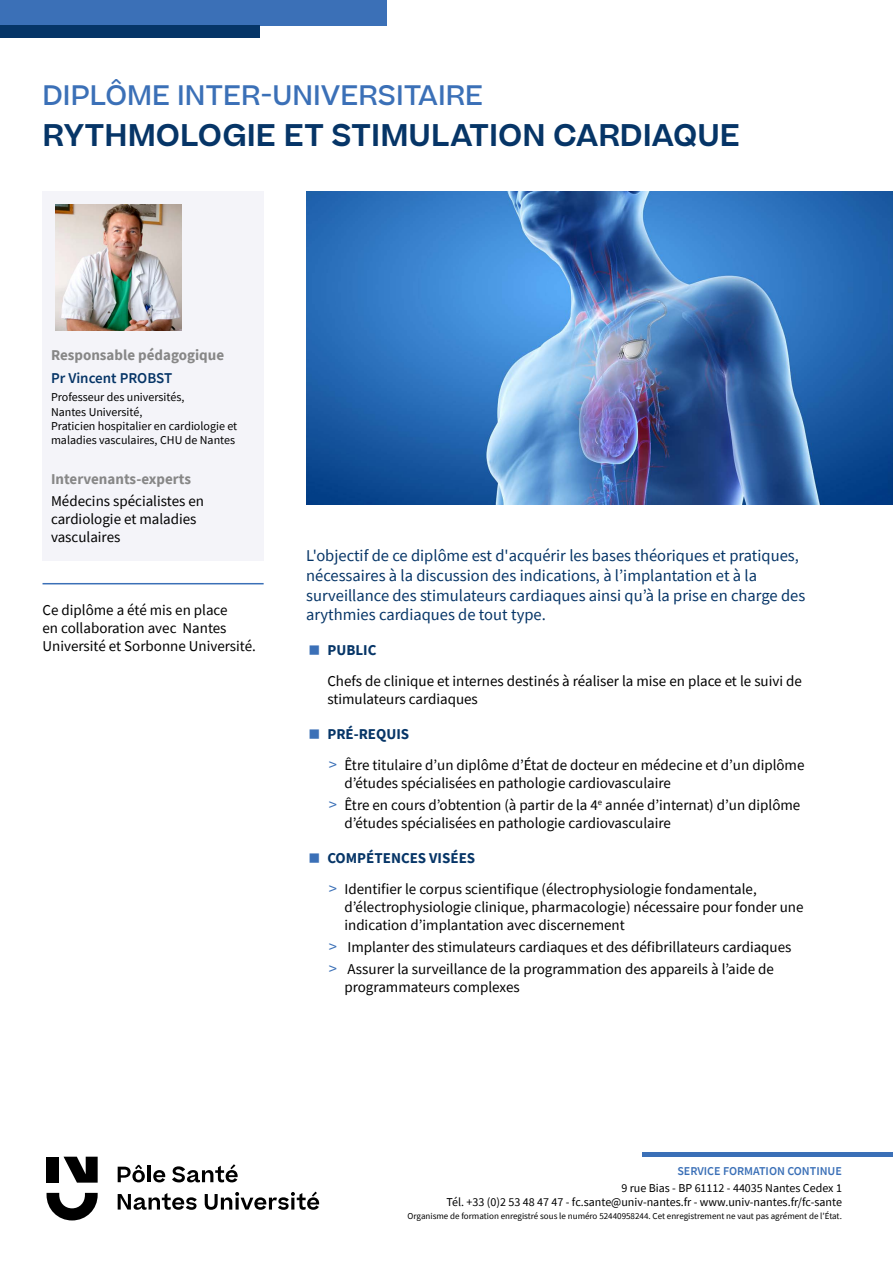
<style>
.page{position:relative;width:893px;height:1263px;background:#fff}
.page>*{position:absolute;margin:0;border:0;box-sizing:border-box;transform-origin:0 0}
.t1{font:600 30px "Beatrice";color:#063567}
.t2{font:500 27px "Beatrice";color:#3b70b7}
.t3{font:16.5px/19.8px "Source Sans Pro";color:#063567}
.t4{font:15px/18px "Source Sans Pro";color:#000}
.t5{font:700 15px "Source Sans Pro";color:#878787}
.t6{font:600 15px "Source Sans Pro";color:#063567}
.t7{font:700 15px "Source Sans Pro";color:#063567}
.t8{font:12px/14.4px "Source Sans Pro";color:#000;text-align:right}
.t9{font:600 12px "Source Sans Pro";color:#3b70b7}
.t10{font:9px "Source Sans Pro";color:#000}
.s1{font-weight:700;color:#063567}
.s2{font-size:16.5px;color:#3b70b7}
</style>
<div class="page">
<svg style="left:47px;top:1193px;width:51px;height:27px"></svg>
<svg style="left:64px;top:1157px;width:34px;height:25px"></svg>
<div style="left:47px;top:1157px;width:12px;height:25px;background:#000"></div>
<svg style="left:118px;top:1193px;width:79px;height:17px"></svg>
<svg style="left:205px;top:1191px;width:114px;height:19px"></svg>
<svg style="left:118px;top:1165px;width:27px;height:17px"></svg>
<hr style="left:147px;top:1165px;width:4px;height:17px;background:#000">
<svg style="left:153px;top:1170px;width:12px;height:12px"></svg>
<svg style="left:172px;top:1164px;width:66px;height:18px"></svg>
<div style="left:0;top:0;width:387px;height:26px;background:#3b70b7"></div>
<div style="left:0;top:26px;width:259px;height:12px;background:#063567"></div>
<div style="left:642px;top:1152px;width:251px;height:5px;background:#3b70b7"></div>
<img style="left:306px;top:191px;width:587px;height:314px">
<hr style="left:43px;top:583px;width:221px;height:1px;background:#3b70b7">
<div style="left:43px;top:191px;width:221px;height:370px;background:#f4f4f9"></div>
<img style="left:55px;top:204px;width:126px;height:127px">
<h2 class="t2" style="left:43px;top:78px;width:442px">DIPLÔME INTER-UNIVERSITAIRE</h2>
<h1 class="t1" style="left:43px;top:115px;width:699px">RYTHMOLOGIE ET STIMULATION CARDIAQUE</h1>
<p class="t5" style="left:51px;top:345px;width:175px">Responsable pédagogique</p>
<p class="t6" style="left:51px;top:368px;width:123px">Pr Vincent PROBST</p>
<p class="t8" style="left:51px;top:390px;width:188px;text-align:left">Professeur des universités,<br>Nantes Université,<br>Praticien hospitalier en cardiologie et maladies vasculaires, CHU de Nantes</p>
<p class="t5" style="left:51px;top:468px;width:142px">Intervenants-experts</p>
<p class="t4" style="left:51px;top:492px;width:154px">Médecins spécialistes en cardiologie et maladies vasculaires</p>
<p class="t4" style="left:43px;top:601px;width:215px">Ce diplôme a été mis en place<br>en collaboration avec Nantes<br>Université et Sorbonne Université.</p>
<p class="t3" style="left:306px;top:545px;width:501px">L'objectif de ce diplôme est d'acquérir les bases théoriques et pratiques, nécessaires à la discussion des indications, à l’implantation et à la surveillance des stimulateurs cardiaques ainsi qu’à la prise en charge des arythmies cardiaques de tout type.</p>
<p class="t7" style="left:327px;top:640px;width:51px">PUBLIC</p>
<p class="t4" style="left:327px;top:672px;width:476px">Chefs de clinique et internes destinés à réaliser la mise en place et le suivi de stimulateurs cardiaques</p>
<p class="t4" style="left:327px;top:719px;width:479px;line-height:30.8px"><span class="s1">PRÉ-REQUIS<br></span><span class="s2">&gt;</span> Être titulaire d’un diplôme d’État de docteur en médecine et d’un diplôme</p>
<p class="t4" style="left:329px;top:772px;width:473px;line-height:22.2px;text-indent:16px">d’études spécialisées en pathologie cardiovasculaire<br><span class="s2">&gt;</span> Être en cours d’obtention (à partir de la 4<sup>e</sup> année d’internat) d’un diplôme</p>
<p class="t4" style="left:344px;top:814px;width:328px">d’études spécialisées en pathologie cardiovasculaire</p>
<p class="t4" style="left:327px;top:843px;width:431px;line-height:30.8px"><span class="s1">COMPÉTENCES VISÉES<br></span><span class="s2">&gt;</span> Identifier le corpus scientifique (électrophysiologie fondamentale,</p>
<p class="t4" style="left:344px;top:898px;width:461px">d’électrophysiologie clinique, pharmacologie) nécessaire pour fonder une indication d’implantation avec discernement</p>
<p class="t4" style="left:329px;top:936px;width:464px;line-height:22.2px"><span class="s2">&gt;</span> Implanter des stimulateurs cardiaques et des défibrillateurs cardiaques <span class="s2">&gt;</span> Assurer la surveillance de la programmation des appareils à l’aide de</p>
<p class="t4" style="left:344px;top:978px;width:177px">programmateurs complexes</p>
<p class="t9" style="left:677px;top:1163px;width:166px">SERVICE FORMATION CONTINUE</p>
<p class="t8" style="left:447px;top:1181px;width:397px">9 rue Bias - BP 61112 - 44035 Nantes Cedex 1<br>Tél. +33 (0)2 53 48 47 47 - fc.sante@univ-nantes.fr - www.univ-nantes.fr/fc-sante</p>
<p class="t10" style="left:408px;top:1210px;width:436px">Organisme de formation enregistré sous le numéro 52440958244. Cet enregistrement ne vaut pas agrément de l’État.</p>
</div>
